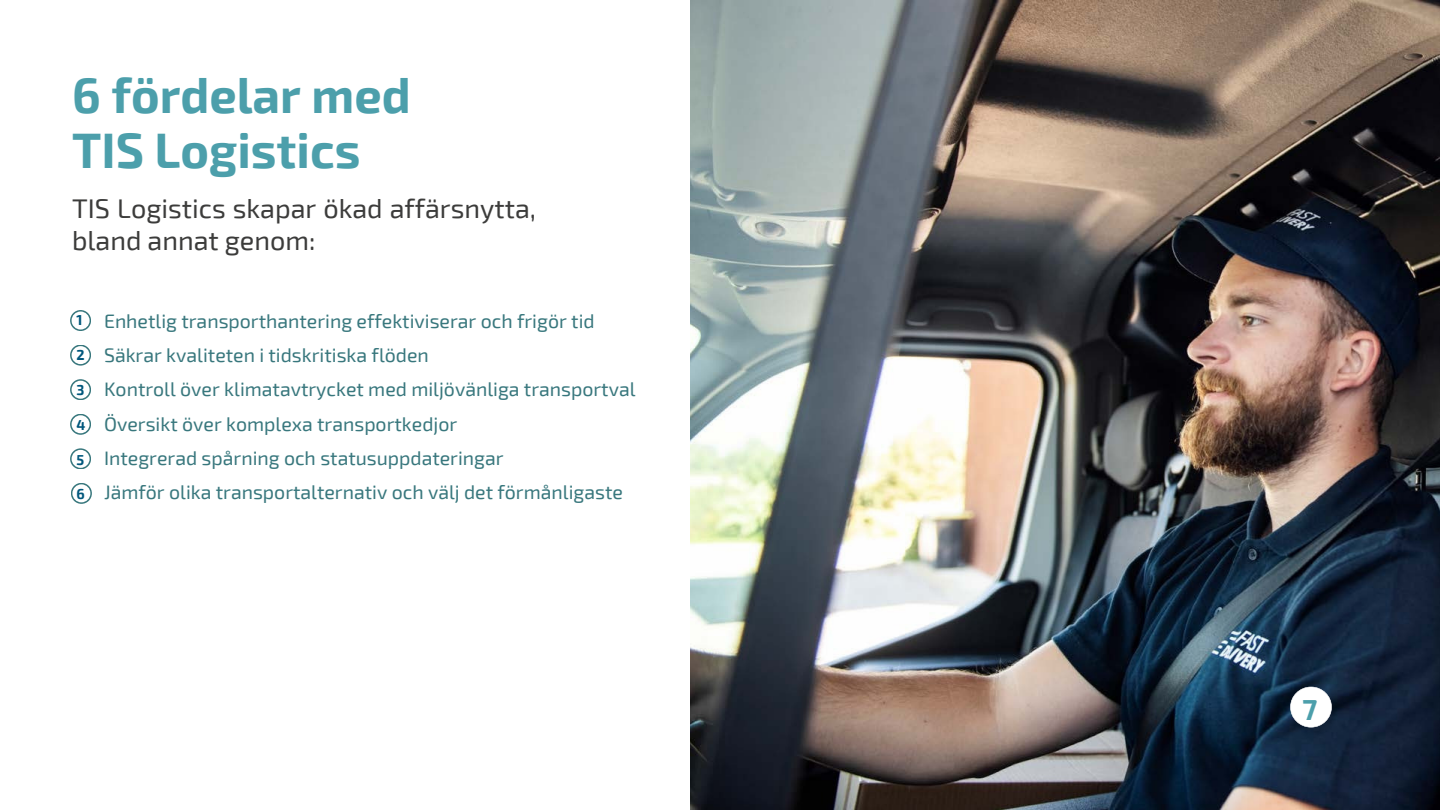
<style>
.page{position:relative;width:1440px;height:810px;background:#fff}
.page>*{position:absolute;margin:0;border:0;box-sizing:border-box;transform-origin:0 0}
.t1{font:700 48.75px/54.6px "Exo 2";color:#4c9fab}
.t2{font:700 28.35px "Exo 2";color:#4c9fab}
.t3{font:27px/32.1px "Exo 2";color:#3c3c3b}
.t4{font:19.5px/34.3px "Exo 2";color:#38777d}
.t5{font:19.5px/34.3px "Exo 2";color:#fff;text-align:justify}
.t6{font:700 14.17px "Exo 2";color:#00577c}
</style>
<div class="page">
<img style="left:691px;top:0;width:749px;height:810px">
<img style="left:1292px;top:690px;width:46px;height:44px">
<svg style="left:70px;top:310px;width:21px;height:21px"></svg>
<svg style="left:70px;top:345px;width:21px;height:21px"></svg>
<svg style="left:70px;top:379px;width:21px;height:21px"></svg>
<svg style="left:70px;top:414px;width:21px;height:21px"></svg>
<svg style="left:70px;top:448px;width:21px;height:21px"></svg>
<svg style="left:1290px;top:687px;width:42px;height:40px"></svg>
<svg style="left:71px;top:483px;width:21px;height:21px"></svg>
<h1 class="t1" style="left:72px;top:66px;width:340px">6 fördelar med<br>TIS Logistics</h1>
<h3 class="t3" style="left:72px;top:191px;width:465px">TIS Logistics skapar ökad affärsnytta, bland annat genom:</h3>
<p class="t6" style="left:77px;top:311px;width:8px">1</p>
<p class="t6" style="left:77px;top:346px;width:10px">2</p>
<p class="t6" style="left:77px;top:380px;width:10px">3</p>
<p class="t6" style="left:77px;top:415px;width:10px">4</p>
<p class="t6" style="left:77px;top:450px;width:9px">5</p>
<p class="t6" style="left:77px;top:485px;width:10px">6</p>
<p class="t5" style="left:71px;top:337px;width:9px">• • •</p>
<p class="t4" style="left:104px;top:303px;width:533px">Enhetlig transporthantering effektiviserar och frigör tid Säkrar kvaliteten i tidskritiska flöden<br>Kontroll över klimatavtrycket med miljövänliga transportval Översikt över komplexa transportkedjor<br>Integrerad spårning och statusuppdateringar<br>Jämför olika transportalternativ och välj det förmånligaste</p>
<h2 class="t2" style="left:1303px;top:691px;width:16px">7</h2>
</div>
